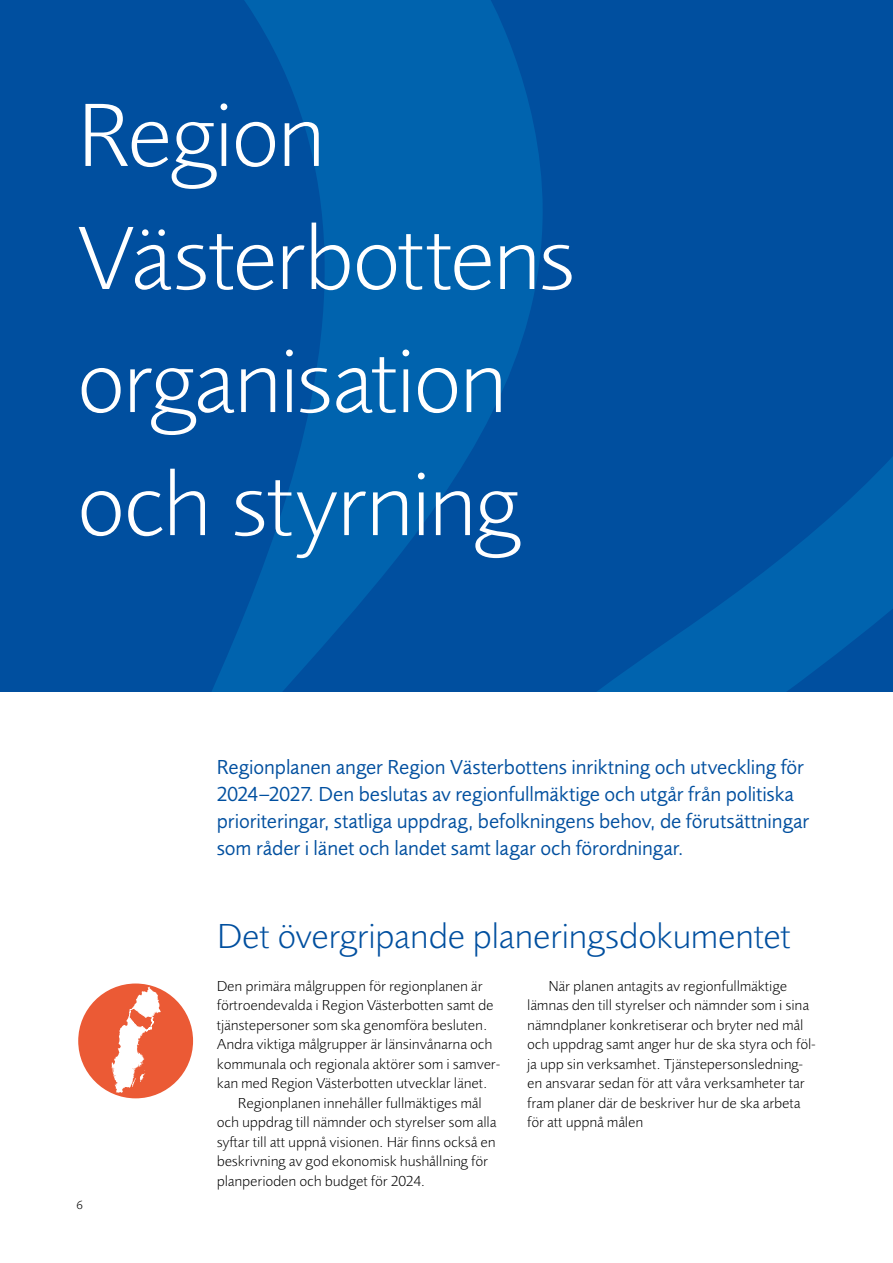
<style>
.page{position:relative;width:893px;height:1263px;background:#fff}
.page>*{position:absolute;margin:0;border:0;box-sizing:border-box;transform-origin:0 0}
.t1{font:300 93px/123px "Foundry Sans OT2";letter-spacing:-.02em;color:#fff}
.t2{font:300 36px "Foundry Sans OT2";letter-spacing:-.005em;color:#004f9f}
.t3{font:21px/27px "Foundry Sans OT2";letter-spacing:-.005em;color:#004f9f}
.t4{font:300 15px/19.5px "Foundry Sans OT2";color:#000}
.t5{font:300 12.45px "Foundry Sans OT2";color:#000}
</style>
<div class="page">
<div style="left:0;top:0;width:276px;height:691px;background:#004f9f"></div>
<svg style="left:276px;top:0;width:617px;height:691px;background:#0056a4"></svg>
<div style="left:78px;top:983px;width:115px;height:115px;background:#eb5a35;border-radius:50%"></div>
<svg style="left:111px;top:986px;width:50px;height:107px"></svg>
<h1 class="t1" style="left:77px;top:67px;width:500px">Region<br>Västerbottens organisation och styrning</h1>
<p class="t3" style="left:217px;top:752px;width:594px">Regionplanen anger Region Västerbottens inriktning och utveckling för 2024–2027. Den beslutas av regionfullmäktige och utgår från politiska prioriteringar, statliga uppdrag, befolkningens behov, de förutsättningar som råder i länet och landet samt lagar och förordningar.</p>
<p class="t5" style="left:77px;top:1195px;width:8px">6</p>
<h2 class="t2" style="left:217px;top:910px;width:576px">Det övergripande planeringsdokumentet</h2>
<p class="t4" style="left:217px;top:975px;width:267px">Den primära målgruppen för regionplanen är</p>
<p class="t4" style="left:217px;top:994px;width:278px">förtroendevalda i Region Västerbotten samt de</p>
<p class="t4" style="left:217px;top:1014px;width:272px">tjänstepersoner som ska genomföra besluten.</p>
<p class="t4" style="left:217px;top:1033px;width:277px">Andra viktiga målgrupper är länsinvånarna och</p>
<p class="t4" style="left:217px;top:1053px;width:285px">kommunala och regionala aktörer som i samver-</p>
<p class="t4" style="left:217px;top:1072px;width:272px">kan med Region Västerbotten utvecklar länet.</p>
<p class="t4" style="left:238px;top:1092px;width:245px">Regionplanen innehåller fullmäktiges mål</p>
<p class="t4" style="left:217px;top:1111px;width:281px">och uppdrag till nämnder och styrelser som alla</p>
<p class="t4" style="left:217px;top:1131px;width:280px">syftar till att uppnå visionen. Här finns också en</p>
<p class="t4" style="left:217px;top:1150px;width:273px">beskrivning av god ekonomisk hushållning för</p>
<p class="t4" style="left:217px;top:1170px;width:210px">planperioden och budget för 2024.</p>
<p class="t4" style="left:527px;top:975px;width:290px;text-indent:21px">När planen antagits av regionfullmäktige lämnas den till styrelser och nämnder som i sina nämndplaner konkretiserar och bryter ned mål och uppdrag samt anger hur de ska styra och föl&shy;ja upp sin verksamhet. Tjänstepersonsledning&shy;en ansvarar sedan för att våra verksamheter tar fram planer där de beskriver hur de ska arbeta för att uppnå målen</p>
</div>
